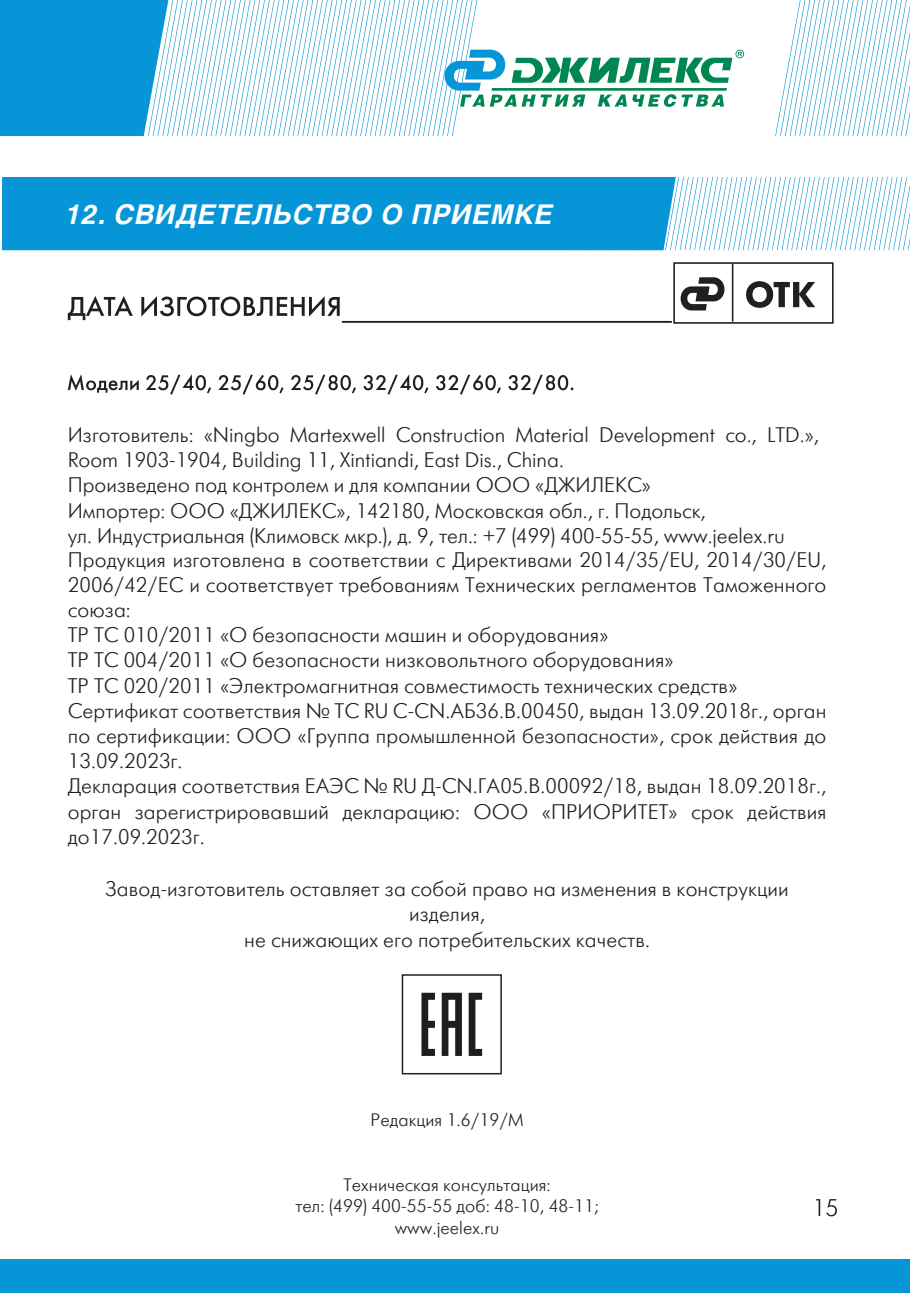
<style>
.page{position:relative;width:910px;height:1293px;background:#fff}
.page>*{position:absolute;margin:0;border:0;box-sizing:border-box;transform-origin:0 0}
.t1{font:italic 700 27px "Helios";letter-spacing:.03em;color:#fff}
.t2{font:21px/25.2px "Futuris Light C";letter-spacing:.005em;color:#231f20;text-align:justify}
.t3{font:18px "Futuris Light C";letter-spacing:.005em;color:#231f20}
</style>
<div class="page">
<svg style="left:735px;top:50px;width:9px;height:8px"></svg>
<svg style="left:736px;top:51px;width:7px;height:6px"></svg>
<svg style="left:738px;top:52px;width:4px;height:4px"></svg>
<svg style="left:0;top:0;width:732px;height:136px"></svg>
<svg style="left:775px;top:0;width:135px;height:136px"></svg>
<div style="left:0;top:1258px;width:910px;height:35px;background:#0696d7"></div>
<svg style="left:680px;top:277px;width:45px;height:33px"></svg>
<div style="left:673px;top:262px;width:161px;height:62px;border:2px solid #231f20"></div>
<hr style="left:732px;top:263px;width:1px;height:58px;background:#231f20">
<svg style="left:746px;top:281px;width:69px;height:27px"></svg>
<svg style="left:68px;top:296px;width:604px;height:27px"></svg>
<svg style="left:68px;top:374px;width:505px;height:21px"></svg>
<svg style="left:421px;top:992px;width:14px;height:64px"></svg>
<svg style="left:469px;top:992px;width:13px;height:64px"></svg>
<svg style="left:442px;top:992px;width:20px;height:64px"></svg>
<div style="left:402px;top:974px;width:100px;height:100px;border:2px solid #231f20"></div>
<div style="left:2px;top:177px;width:566px;height:73px;background:#0696d7"></div>
<svg style="left:568px;top:177px;width:342px;height:73px"></svg>
<svg style="left:816px;top:1199px;width:21px;height:17px"></svg>
<p class="t1" style="left:66px;top:199px;width:489px">12. СВИДЕТЕЛЬСТВО О ПРИЕМКЕ</p>
<p class="t2" style="left:68px;top:423px;width:753px">Изготовитель: «Ningbo Martexwell Construction Material Development co., LTD.»,<br>Room 1903-1904, Building 11, Xintiandi, East Dis., China.</p>
<p class="t2" style="left:68px;top:473px;width:585px">Произведено под контролем и для компании ООО «ДЖИЛЕКС»</p>
<p class="t2" style="left:68px;top:498px;width:640px">Импортер: ООО «ДЖИЛЕКС», 142180, Московская обл., г. Подольск,</p>
<p class="t2" style="left:68px;top:523px;width:719px">ул. Индустриальная (Климовск мкр.), д. 9, тел.: +7 (499) 400-55-55, www.jeelex.ru</p>
<p class="t2" style="left:68px;top:547px;width:760px">Продукция изготовлена в соответствии с Директивами 2014/35/EU, 2014/30/EU, 2006/42/ЕС и соответствует требованиям Технических регламентов Таможенного союза:</p>
<p class="t2" style="left:68px;top:623px;width:542px">ТР ТС 010/2011 «О безопасности машин и оборудования»</p>
<p class="t2" style="left:68px;top:648px;width:607px">ТР ТС 004/2011 «О безопасности низковольтного оборудования»</p>
<p class="t2" style="left:68px;top:673px;width:671px">ТР ТС 020/2011 «Электромагнитная совместимость технических средств»</p>
<p class="t2" style="left:68px;top:698px;width:760px">Сертификат соответствия № ТС RU C-CN.АБ36.В.00450, выдан 13.09.2018г., орган по сертификации: ООО «Группа промышленной безопасности», срок действия до 13.09.2023г.</p>
<p class="t2" style="left:68px;top:774px;width:760px">Декларация соответствия ЕАЭС № RU Д-CN.ГА05.В.00092/18, выдан 18.09.2018г., орган зарегистрировавший декларацию: ООО «ПРИОРИТЕТ» срок действия до17.09.2023г.</p>
<p class="t2" style="left:105px;top:877px;width:685px;text-align:center">Завод-изготовитель оставляет за собой право на изменения в конструкции изделия,</p>
<p class="t2" style="left:244px;top:927px;width:407px">не снижающих его потребительских качеств.</p>
<p class="t3" style="left:371px;top:1110px;width:154px">Редакция 1.6/19/М</p>
<p class="t3" style="left:343px;top:1175px;width:209px">Техническая консультация:</p>
<p class="t3" style="left:295px;top:1196px;width:305px">тел: (499) 400-55-55 доб: 48-10, 48-11;</p>
<p class="t3" style="left:395px;top:1218px;width:106px">www.jeelex.ru</p>
</div>
